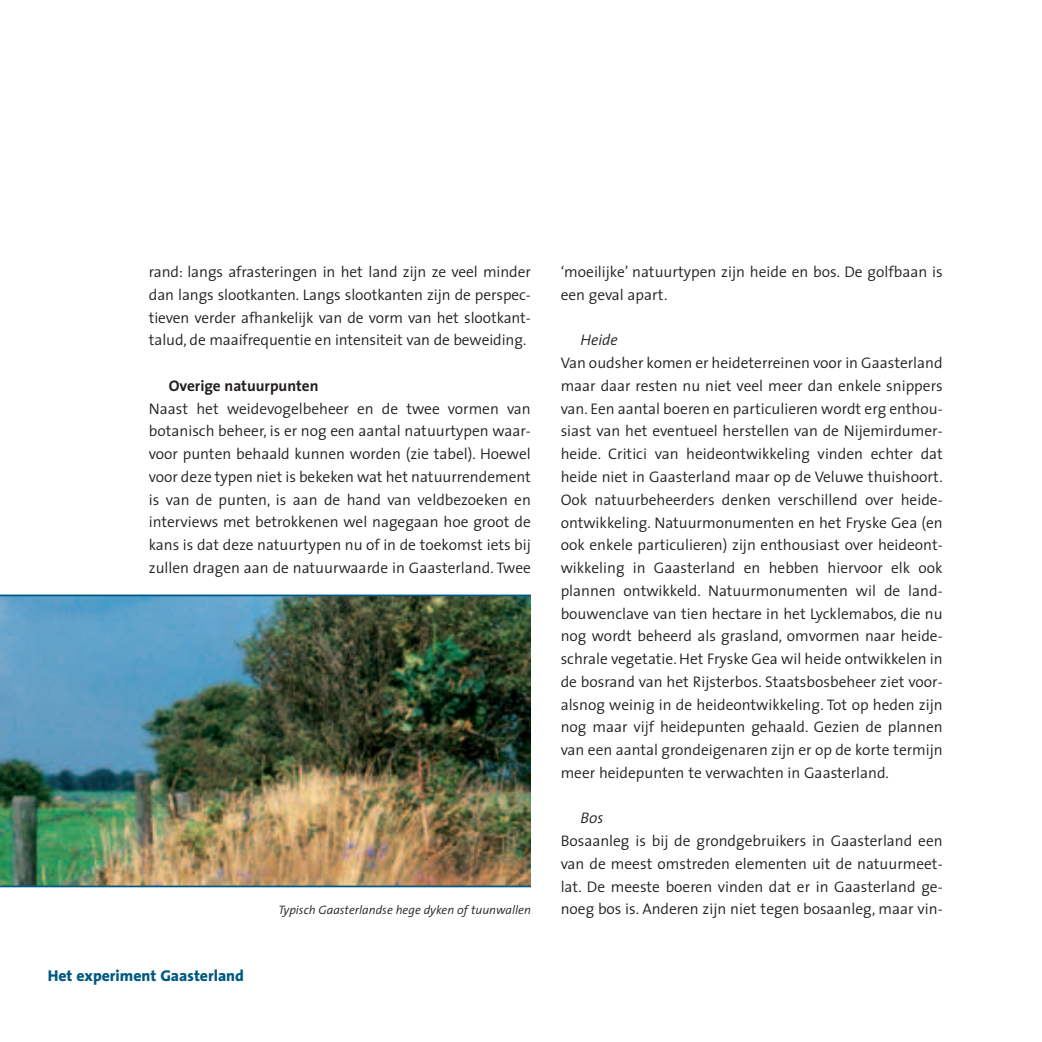
<style>
.page{position:relative;width:1042px;height:1042px;background:#fff}
.page>*{position:absolute;margin:0;border:0;box-sizing:border-box;transform-origin:0 0}
.t1{font:800 15.75px "The Sans";color:#005983}
.t2{font:300 15.4px/22.8px "The Sans";color:#231f20;text-align:justify}
.t3{font:700 15.4px "The Sans";color:#231f20}
.t4{font:italic 300 15.4px "The Sans";color:#231f20}
.t5{font:italic 300 12.25px "The Sans";color:#231f20}
</style>
<div class="page">
<img style="left:0;top:596px;width:531px;height:289px">
<hr style="left:0;top:594px;width:531px;height:2px;background:#005983">
<hr style="left:0;top:885px;width:531px;height:2px;background:#005983">
<p class="t2" style="left:149px;top:262px;width:383px">rand: langs afrasteringen in het land zijn ze veel minder dan langs slootkanten. Langs slootkanten zijn de perspec&shy;tieven verder afhankelijk van de vorm van het slootkant&shy;talud, de maaifrequentie en intensiteit van de beweiding.</p>
<p class="t3" style="left:169px;top:380px;width:151px">Overige natuurpunten</p>
<p class="t2" style="left:149px;top:399px;width:383px">Naast het weidevogelbeheer en de twee vormen van botanisch beheer, is er nog een aantal natuurtypen waar&shy;voor punten behaald kunnen worden (zie tabel). Hoewel voor deze typen niet is bekeken wat het natuurrendement is van de punten, is aan de hand van veldbezoeken en interviews met betrokkenen wel nagegaan hoe groot de kans is dat deze natuurtypen nu of in de toekomst iets bij zullen dragen aan de natuurwaarde in Gaasterland. Twee</p>
<p class="t1" style="left:48px;top:969px;width:198px">Het experiment Gaasterland</p>
<p class="t5" style="left:278px;top:905px;width:254px">Typisch Gaasterlandse hege dyken of tuunwallen</p>
<p class="t2" style="left:561px;top:262px;width:383px">‘moeilijke’ natuurtypen zijn heide en bos. De golfbaan is een geval apart.</p>
<p class="t4" style="left:580px;top:334px;width:39px">Heide</p>
<p class="t2" style="left:561px;top:353px;width:384px">Van oudsher komen er heideterreinen voor in Gaasterland maar daar resten nu niet veel meer dan enkele snippers van. Een aantal boeren en particulieren wordt erg enthou&shy;siast van het eventueel herstellen van de Nijemirdumer&shy;heide. Critici van heideontwikkeling vinden echter dat heide niet in Gaasterland maar op de Veluwe thuishoort.<br>Ook natuurbeheerders denken verschillend over heide&shy;ontwikkeling. Natuurmonumenten en het Fryske Gea (en ook enkele particulieren) zijn enthousiast over heideont&shy;wikkeling in Gaasterland en hebben hiervoor elk ook plannen ontwikkeld. Natuurmonumenten wil de land&shy;bouwenclave van tien hectare in het Lycklemabos, die nu nog wordt beheerd als grasland, omvormen naar heide&shy;schrale vegetatie. Het Fryske Gea wil heide ontwikkelen in de bosrand van het Rijsterbos. Staatsbosbeheer ziet voor&shy;alsnog weinig in de heideontwikkeling. Tot op heden zijn nog maar vijf heidepunten gehaald. Gezien de plannen van een aantal grondeigenaren zijn er op de korte termijn meer heidepunten te verwachten in Gaasterland.</p>
<p class="t4" style="left:580px;top:812px;width:24px">Bos</p>
<p class="t2" style="left:561px;top:831px;width:383px">Bosaanleg is bij de grondgebruikers in Gaasterland een van de meest omstreden elementen uit de natuurmeet&shy;lat. De meeste boeren vinden dat er in Gaasterland ge&shy;noeg bos is. Anderen zijn niet tegen bosaanleg, maar vin-</p>
</div>
